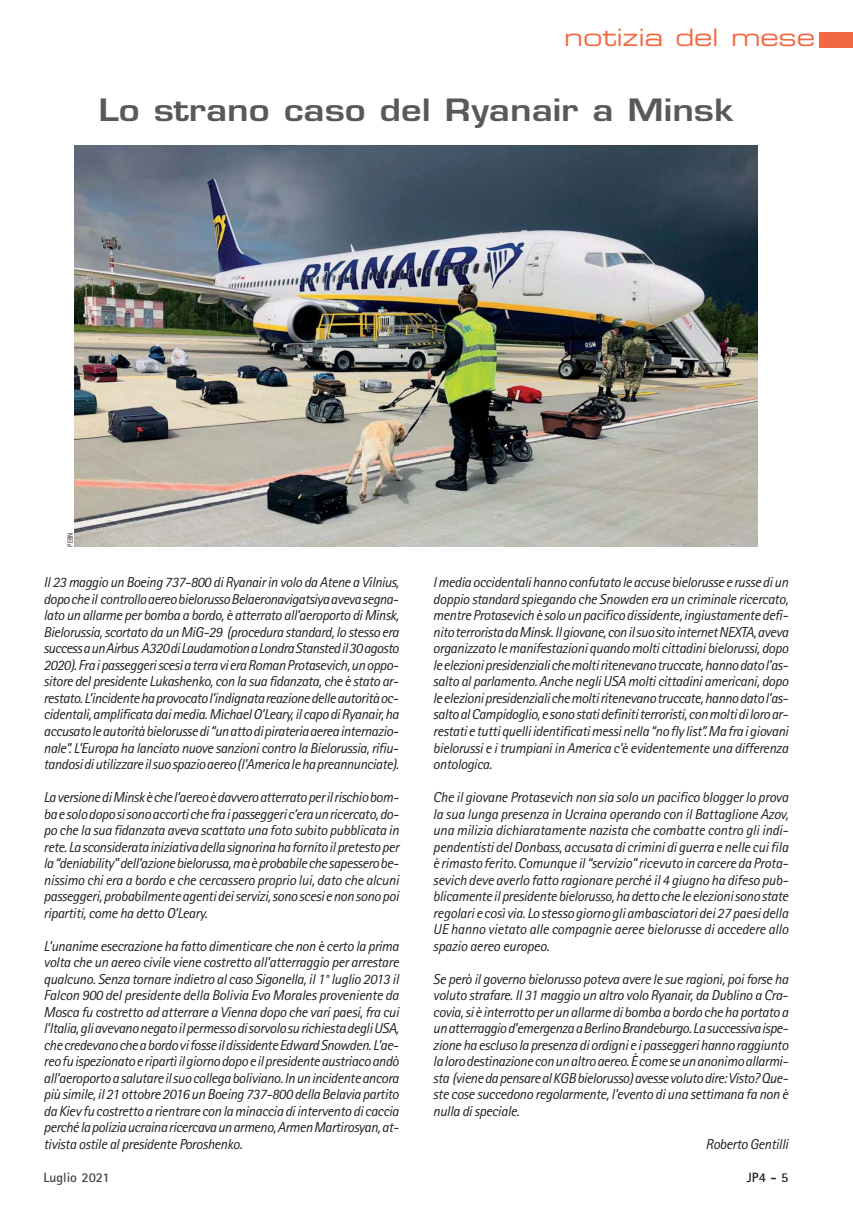
<style>
.page{position:relative;width:853px;height:1215px;background:#fff}
.page>*{position:absolute;margin:0;border:0;box-sizing:border-box;transform-origin:0 0}
.t1{font:600 30px "Eurostile LT Std";color:#58595b;scale:1.2 1}
.t2{font:24px "Eurostile LT Std Ex 2";letter-spacing:-.01em;color:#f26842}
.t3{font:italic 14.4px/16.5px "Rotis Sans Serif";letter-spacing:-.025em;color:#231f20;text-align:justify}
.t4{font:700 13.5px "Rotis Sans Serif";color:#404041}
.t5{font:700 13.5px "Rotis Sans Serif";color:#231f20}
.t6{font:7.5px "Rotis Sans Serif";color:#231f20;scale:.9 1}
</style>
<div class="page">
<div style="left:819px;top:33px;width:33px;height:15px;background:#f26842"></div>
<img style="left:74px;top:145px;width:683px;height:401px">
<h2 class="t2" style="left:564px;top:24px;width:252px">notizia del mese</h2>
<h1 class="t1" style="left:98px;top:98px;width:530px">Lo strano caso del Ryanair a Minsk</h1>
<p class="t6" style="left:68px;top:546px;width:17px;rotate:-90deg">PEBN</p>
<p class="t3" style="left:43px;top:575px;width:357px">Il 23 maggio un Boeing 737-800 di Ryanair in volo da Atene a Vilnius, dopo che il controllo aereo bielorusso Belaeronavigatsiya aveva segna&shy;lato un allarme per bomba a bordo, è atterrato all’aeroporto di Minsk, Bielorussia, scortato da un MiG-29 (procedura standard, lo stesso era success a un Airbus A320 di Laudamotion a Londra Stansted il 30 agosto 2020). Fra i passeggeri scesi a terra vi era Roman Protasevich, un oppo&shy;sitore del presidente Lukashenko, con la sua fidanzata, che è stato ar&shy;restato. L’incidente ha provocato l’indignata reazione delle autorità oc&shy;cidentali, amplificata dai media. Michael O’Leary, il capo di Ryanair, ha accusato le autorità bielorusse di “un atto di pirateria aerea internazio&shy;nale”. L’Europa ha lanciato nuove sanzioni contro la Bielorussia, rifiu&shy;tandosi di utilizzare il suo spazio aereo (l’America le ha preannunciate).</p>
<p class="t3" style="left:43px;top:790px;width:357px">La versione di Minsk è che l’aereo è davvero atterrato per il rischio bom&shy;ba e solo dopo si sono accorti che fra i passeggeri c’era un ricercato, do&shy;po che la sua fidanzata aveva scattato una foto subito pubblicata in rete. La sconsiderata iniziativa della signorina ha fornito il pretesto per la “deniability” dell’azione bielorussa, ma è probabile che sapessero be&shy;nissimo chi era a bordo e che cercassero proprio lui, dato che alcuni passeggeri, probabilmente agenti dei servizi, sono scesi e non sono poi ripartiti, come ha detto O’Leary.</p>
<p class="t3" style="left:43px;top:938px;width:357px">L’unanime esecrazione ha fatto dimenticare che non è certo la prima volta che un aereo civile viene costretto all’atterraggio per arrestare qualcuno. Senza tornare indietro al caso Sigonella, il 1° luglio 2013 il Falcon 900 del presidente della Bolivia Evo Morales proveniente da Mosca fu costretto ad atterrare a Vienna dopo che vari paesi, fra cui l’Italia, gli avevano negato il permesso di sorvolo su richiesta degli USA, che credevano che a bordo vi fosse il dissidente Edward Snowden. L’ae&shy;reo fu ispezionato e ripartì il giorno dopo e il presidente austriaco andò all’aeroporto a salutare il suo collega boliviano. In un incidente ancora più simile, il 21 ottobre 2016 un Boeing 737-800 della Belavia partito da Kiev fu costretto a rientrare con la minaccia di intervento di caccia perché la polizia ucraina ricercava un armeno, Armen Martirosyan, at&shy;tivista ostile al presidente Poroshenko.</p>
<p class="t3" style="left:433px;top:575px;width:357px">I media occidentali hanno confutato le accuse bielorusse e russe di un doppio standard spiegando che Snowden era un criminale ricercato, mentre Protasevich è solo un pacifico dissidente, ingiustamente defi&shy;nito terrorista da Minsk. Il giovane, con il suo sito internet NEXTA, aveva organizzato le manifestazioni quando molti cittadini bielorussi, dopo le elezioni presidenziali che molti ritenevano truccate, hanno dato l’as&shy;salto al parlamento. Anche negli USA molti cittadini americani, dopo le elezioni presidenziali che molti ritenevano truccate, hanno dato l’as&shy;salto al Campidoglio, e sono stati definiti terroristi, con molti di loro ar&shy;restati e tutti quelli identificati messi nella “no fly list”. Ma fra i giovani bielorussi e i trumpiani in America c’è evidentemente una differenza ontologica.</p>
<p class="t3" style="left:433px;top:790px;width:357px">Che il giovane Protasevich non sia solo un pacifico blogger lo prova la sua lunga presenza in Ucraina operando con il Battaglione Azov, una milizia dichiaratamente nazista che combatte contro gli indi&shy;pendentisti del Donbass, accusata di crimini di guerra e nelle cui fila è rimasto ferito. Comunque il “servizio” ricevuto in carcere da Prota&shy;sevich deve averlo fatto ragionare perché il 4 giugno ha difeso pub&shy;blicamente il presidente bielorusso, ha detto che le elezioni sono state regolari e così via. Lo stesso giorno gli ambasciatori dei 27 paesi della UE hanno vietato alle compagnie aeree bielorusse di accedere allo spazio aereo europeo.</p>
<p class="t3" style="left:433px;top:971px;width:357px">Se però il governo bielorusso poteva avere le sue ragioni, poi forse ha voluto strafare. Il 31 maggio un altro volo Ryanair, da Dublino a Cra&shy;covia, si è interrotto per un allarme di bomba a bordo che ha portato a un atterraggio d’emergenza a Berlino Brandeburgo. La successiva ispe&shy;zione ha escluso la presenza di ordigni e i passeggeri hanno raggiunto la loro destinazione con un altro aereo. È come se un anonimo allarmi&shy;sta (viene da pensare al KGB bielorusso) avesse voluto dire: Visto? Que&shy;ste cose succedono regolarmente, l’evento di una settimana fa non è nulla di speciale.</p>
<p class="t3" style="left:705px;top:1136px;width:84px">Roberto Gentilli</p>
<p class="t4" style="left:43px;top:1172px;width:68px">Luglio 2021</p>
<p class="t5" style="left:746px;top:1172px;width:43px">JP4 - 5</p>
</div>
